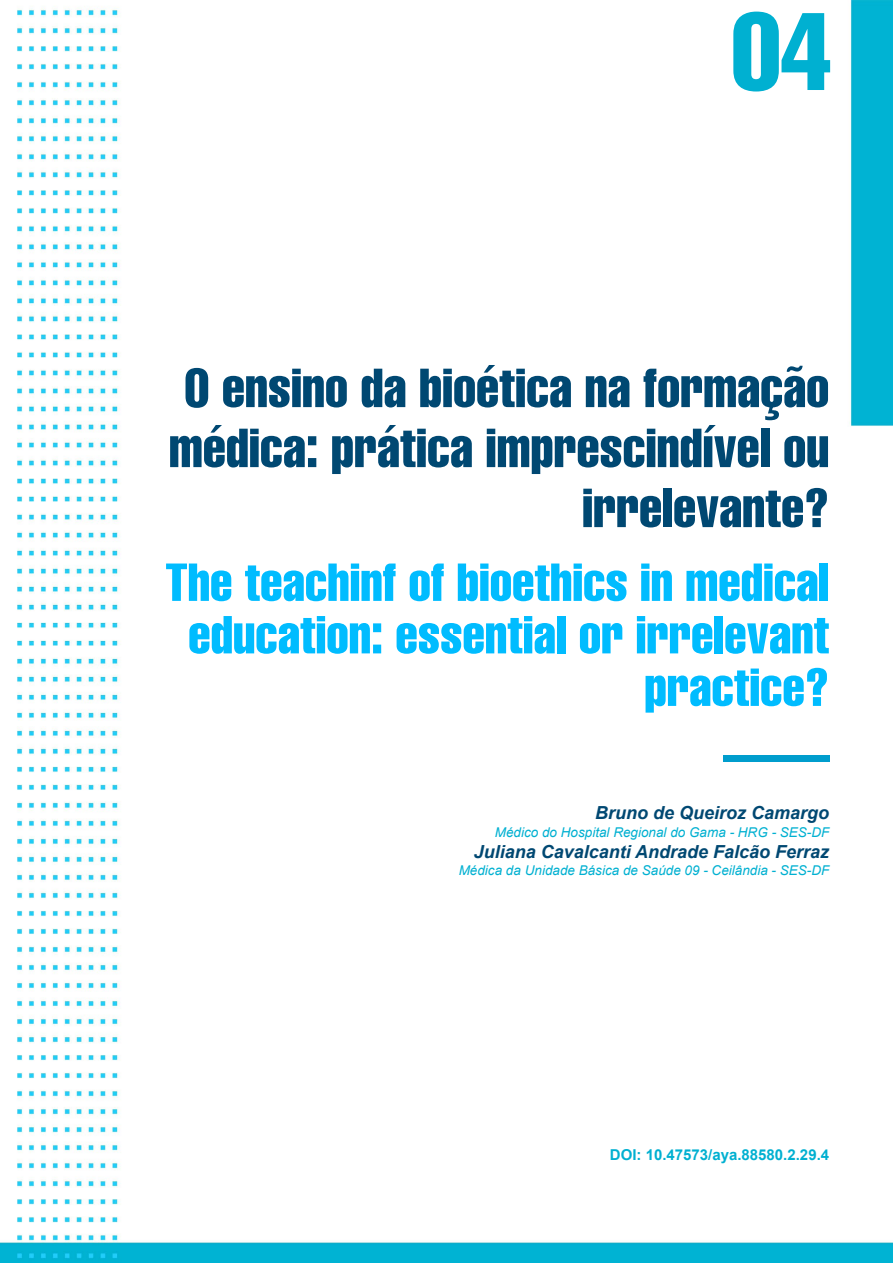
<style>
.page{position:relative;width:893px;height:1263px;background:#fff}
.page>*{position:absolute;margin:0;border:0;box-sizing:border-box;transform-origin:0 0}
.t1{font:extra-condensed 108px "Helvetica";color:#00b0d1}
.t2{font:extra-condensed 54px/60px "Helvetica";color:#004872;text-align:right}
.t3{font:extra-condensed 52.5px/52.5px "Helvetica";color:#00bcff;text-align:right}
.t4{font:italic 700 18px "Arial";color:#004872}
.t5{font:700 15px "Arial";color:#00b0d1}
.t6{font:italic 13.5px "Arial";color:#00b0d1}
</style>
<div class="page">
<img style="left:0;top:0;width:893px;height:1263px">
<div style="left:723px;top:755px;width:106px;height:6px;background:#009dcd"></div>
<h1 class="t1" style="left:731px;top:-17px;width:102px">04</h1>
<h2 class="t2" style="left:169px;top:357px;width:662px">O ensino da bioética na formação médica: prática imprescindível ou irrelevante?</h2>
<h3 class="t3" style="left:165px;top:555px;width:665px">The teachinf of bioethics in medical education: essential or irrelevant practice?</h3>
<h3 class="t4" style="left:595px;top:801px;width:236px">Bruno de Queiroz Camargo</h3>
<p class="t6" style="left:495px;top:823px;width:336px">Médico do Hospital Regional do Gama - HRG - SES-DF</p>
<h3 class="t4" style="left:474px;top:839px;width:357px">Juliana Cavalcanti Andrade Falcão Ferraz</h3>
<p class="t6" style="left:459px;top:862px;width:372px">Médica da Unidade Básica de Saúde 09 - Ceilândia - SES-DF</p>
<p class="t5" style="left:610px;top:1144px;width:221px">DOI: 10.47573/aya.88580.2.29.4</p>
</div>
